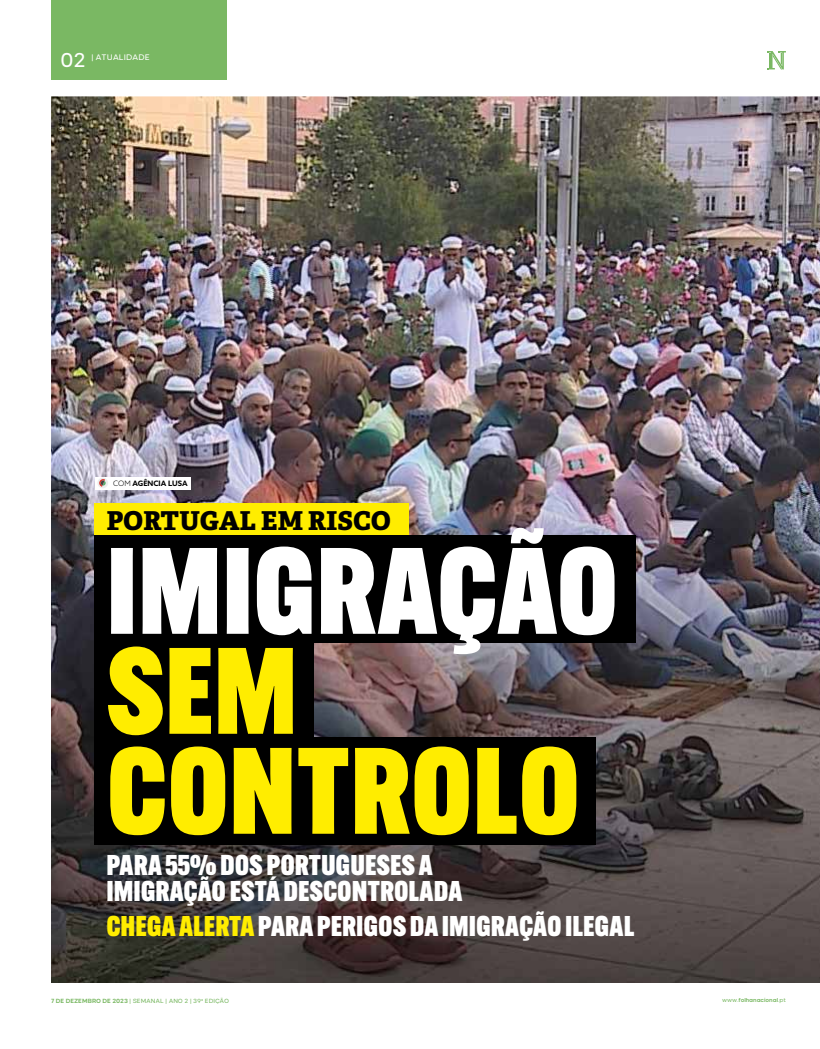
<style>
.page{position:relative;width:820px;height:1049px;background:#fff}
.page>*{position:absolute;margin:0;border:0;box-sizing:border-box;transform-origin:0 0}
.t1{font:900 120px/100px "Alternate Gothic Cond ATF";letter-spacing:.02em;color:#ffed00}
.t2{font:900 120px "Alternate Gothic Cond ATF";letter-spacing:.02em;color:#fff}
.t3{font:900 28px/26px "Alternate Gothic Cond ATF";letter-spacing:.02em;color:#fff}
.t4{font:800 26px "Adelle";letter-spacing:.01em;color:#000}
.t5{font:20px "Nominee";color:#fff}
.t6{font:8px "Nominee";letter-spacing:-.01em;color:#fff}
.t7{font:700 7.5px "Azo Sans";color:#000}
.t8{font:6px "Nominee";letter-spacing:-.01em;color:#7ab863}
.t9{font:700 5.5px "Nominee";letter-spacing:-.015em;color:#7ab863}
.t10{font:600 4px "Articulat CF";color:#000}
.s1{font-weight:300}
.s2{color:#ffed00}
.s3{font-weight:700}
.s4{font-weight:400}
</style>
<div class="page">
<img style="left:51px;top:96px;width:768px;height:385px">
<img style="left:51px;top:481px;width:768px;height:502px">
<div style="left:95px;top:477px;width:95px;height:13px;background:#fff"></div>
<div style="left:97px;top:478px;width:11px;height:10px;background:#ededed;border-radius:50%"></div>
<svg style="left:99px;top:479px;width:7px;height:8px"></svg>
<div style="left:94px;top:503px;width:315px;height:108px;background:#ffed00"></div>
<div style="left:94px;top:535px;width:541px;height:108px;background:#000"></div>
<div style="left:94px;top:637px;width:220px;height:108px;background:#000"></div>
<div style="left:94px;top:737px;width:501px;height:108px;background:#000"></div>
<svg style="left:767px;top:51px;width:18px;height:18px"></svg>
<div style="left:51px;top:0;width:175px;height:80px;background:#7ab863"></div>
<p class="t5" style="left:60px;top:48px;width:28px">02</p>
<p class="t6" style="left:91px;top:52px;width:60px">| ATUALIDADE</p>
<p class="t10" style="left:58px;top:134px;width:19px;rotate:-90deg">© Crédito</p>
<p class="t7" style="left:113px;top:478px;width:76px"><span class="s1">COM</span> AGÊNCIA LUSA</p>
<p class="t4" style="left:107px;top:504px;width:285px">PORTUGAL EM RISCO</p>
<h1 class="t2" style="left:108px;top:517px;width:511px">IMIGRAÇÃO</h1>
<h1 class="t1" style="left:108px;top:641px;width:472px">SEM<br>CONTROLO</h1>
<p class="t3" style="left:107px;top:852px;width:357px">PARA 55% DOS PORTUGUESES A<br>IMIGRAÇÃO ESTÁ DESCONTROLADA</p>
<p class="t3" style="left:107px;top:912px;width:529px"><span class="s2">CHEGA ALERTA</span> PARA PERIGOS DA IMIGRAÇÃO ILEGAL</p>
<p class="t8" style="left:51px;top:997px;width:179px"><span class="s3">7 DE DEZEMBRO DE 2023</span> | SEMANAL | ANO 2 | 39<sup>a</sup> EDIÇÃO</p>
<p class="t9" style="left:722px;top:997px;width:65px"><span class="s4">www.</span>folhanacional<span class="s4">.pt</span></p>
</div>
